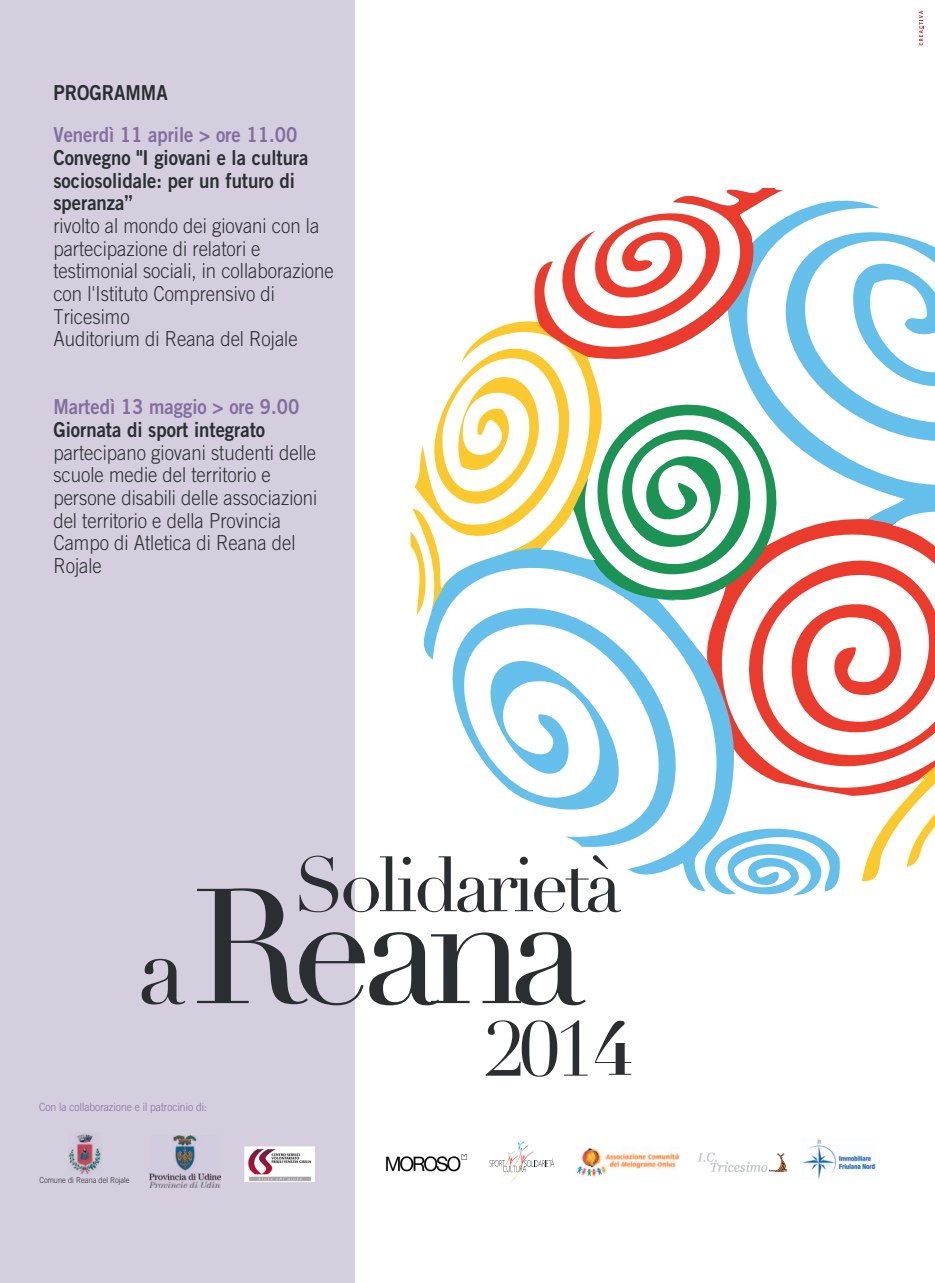
<style>
.page{position:relative;width:935px;height:1283px;background:#fff}
.page>*{position:absolute;margin:0;border:0;box-sizing:border-box;transform-origin:0 0}
.t1{font:700 74.25px "Didot";color:#2a2e31}
.t2{font:300 20.55px/22.6px "Trade Gothic";color:#2a2e31;scale:.9 1}
.t3{font:20.55px/22.6px "Trade Gothic Bold Two";color:#2a2f32;scale:.9 1}
.t4{font:20.55px "Trade Gothic Bold Two";color:#836f9f;scale:.9 1}
.t5{font:20.55px "Trade Gothic Bold Two";color:#2a2e31;scale:.9 1}
.t6{font:300 11.4px "Trade Gothic";color:#836f9f;scale:.9 1}
.t7{font:300 8.25px "Trade Gothic";color:#2a2e31;scale:.9 1}
</style>
<div class="page">
<div style="left:0;top:0;width:355px;height:1282px;background:#d4cedf"></div>
<img style="left:149px;top:1135px;width:71px;height:52px">
<img style="left:68px;top:1134px;width:33px;height:40px">
<img style="left:576px;top:1147px;width:103px;height:29px">
<svg style="left:489px;top:1141px;width:65px;height:41px"></svg>
<img style="left:244px;top:1146px;width:71px;height:35px">
<svg style="left:734px;top:524px;width:200px;height:272px"></svg>
<svg style="left:703px;top:828px;width:137px;height:68px"></svg>
<svg style="left:423px;top:615px;width:311px;height:276px"></svg>
<svg style="left:796px;top:200px;width:138px;height:324px"></svg>
<svg style="left:410px;top:190px;width:386px;height:425px"></svg>
<svg style="left:861px;top:617px;width:73px;height:265px"></svg>
<svg style="left:485px;top:1020px;width:102px;height:56px"></svg>
<svg style="left:142px;top:958px;width:43px;height:46px"></svg>
<svg style="left:197px;top:855px;width:424px;height:150px"></svg>
<img style="left:697px;top:1152px;width:89px;height:19px">
<img style="left:385px;top:1154px;width:83px;height:18px">
<img style="left:802px;top:1138px;width:73px;height:41px">
<svg style="left:919px;top:11px;width:5px;height:34px"></svg>
<p class="t5" style="left:53px;top:79px;width:129px">PROGRAMMA</p>
<p class="t4" style="left:53px;top:122px;width:273px">Venerdì 11 aprile &gt; ore 11.00</p>
<p class="t3" style="left:53px;top:146px;width:285px">Convegno "I giovani e la cultura sociosolidale: per un futuro di speranza”</p>
<p class="t2" style="left:53px;top:214px;width:313px">rivolto al mondo dei giovani con la partecipazione di relatori e testimonial sociali, in collaborazione con l'Istituto Comprensivo di<br>Tricesimo<br>Auditorium di Reana del Rojale</p>
<p class="t4" style="left:53px;top:394px;width:275px">Martedì 13 maggio &gt; ore 9.00</p>
<p class="t3" style="left:53px;top:418px;width:237px">Giornata di sport integrato</p>
<p class="t2" style="left:53px;top:441px;width:295px">partecipano giovani studenti delle scuole medie del territorio e persone disabili delle associazioni del territorio e della Provincia<br>Campo di Atletica di Reana del<br>Rojale</p>
<p class="t6" style="left:39px;top:1100px;width:188px">Con la collaborazione e il patrocinio di:</p>
<p class="t7" style="left:39px;top:1174px;width:102px">Comune di Reana del Rojale</p>
<h1 class="t1" style="left:592px;top:1002px;width:43px">4</h1>
</div>
